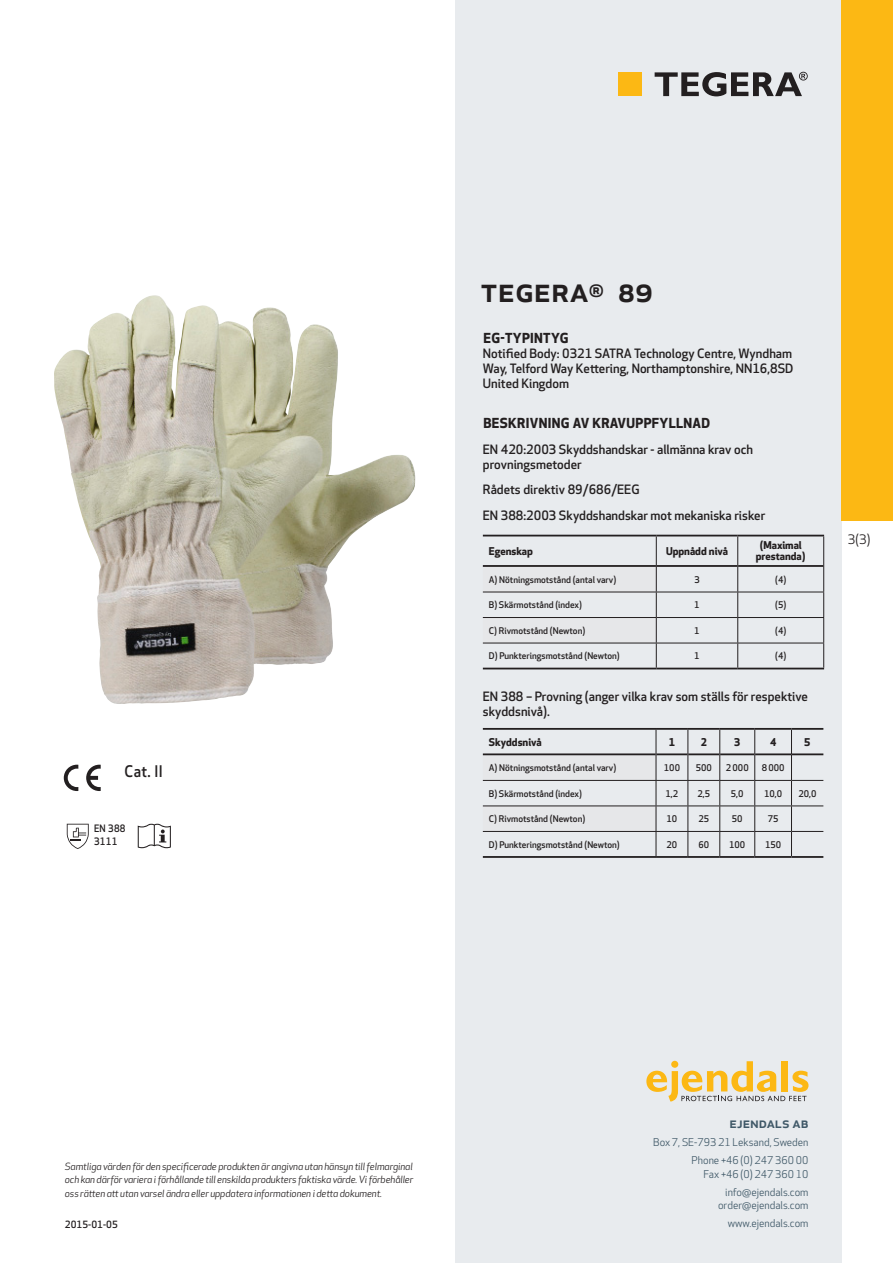
<style>
.page{position:relative;width:893px;height:1263px;background:#fff}
.page>*{position:absolute;margin:0;border:0;box-sizing:border-box;transform-origin:0 0}
.prodname{font:500 34.5px "Apex New";color:#231f20}
.Artikel{font:500 15.6px "Apex New";color:#231f20;scale:.95 1}
.t1{font:500 15px "Apex New";color:#405968}
.Compliance_body{font:700 13.5px "Apex New";letter-spacing:.025em;color:#231f20}
.t2{font:12.75px "Apex New";color:#231f20}
.Compliance_body-2{font:500 12.6px/15px "Apex New";color:#231f20;text-align:justify}
.Artikel-2{font:500 12.6px/15px "Apex New";color:#231f20}
.t3{font:10.5px/18px "Apex New";color:#405968;text-align:right}
.Artikel-3{font:700 10.5px/10.5px "Apex New";color:#231f20;text-align:center}
.Artikel-4{font:500 10.05px/13.2px "Apex New";letter-spacing:.025em;color:#231f20;scale:.95 1}
.t4{font:italic 9.75px/13.5px "Apex New";letter-spacing:-.01em;color:#231f20;text-align:justify}
.t5{font:500 9.75px "Apex New";color:#231f20}
.Artikel-5{font:500 9px "Apex New";color:#231f20}
</style>
<div class="page">
<div style="left:455px;top:0;width:387px;height:1263px;background:#e8ebee"></div>
<svg style="left:646px;top:1061px;width:162px;height:40px"></svg>
<hr style="left:483px;top:535px;width:173px;height:1px;background:#231f20">
<hr style="left:483px;top:565px;width:173px;height:2px;background:#231f20">
<hr style="left:657px;top:565px;width:80px;height:2px;background:#231f20">
<hr style="left:738px;top:565px;width:85px;height:2px;background:#231f20">
<hr style="left:483px;top:668px;width:173px;height:1px;background:#231f20">
<hr style="left:656px;top:592px;width:82px;height:1px;background:#231f20">
<hr style="left:738px;top:592px;width:86px;height:1px;background:#231f20">
<hr style="left:656px;top:617px;width:82px;height:1px;background:#231f20">
<hr style="left:738px;top:617px;width:86px;height:1px;background:#231f20">
<hr style="left:656px;top:643px;width:82px;height:1px;background:#231f20">
<hr style="left:738px;top:643px;width:86px;height:1px;background:#231f20">
<hr style="left:656px;top:535px;width:82px;height:1px;background:#231f20">
<hr style="left:656px;top:668px;width:82px;height:1px;background:#231f20">
<hr style="left:656px;top:536px;width:1px;height:30px;background:#231f20">
<svg style="left:483px;top:566px;width:174px;height:102px"></svg>
<hr style="left:738px;top:535px;width:86px;height:1px;background:#231f20">
<hr style="left:738px;top:668px;width:86px;height:1px;background:#231f20">
<hr style="left:737px;top:536px;width:1px;height:30px;background:#231f20">
<svg style="left:737px;top:566px;width:1px;height:102px"></svg>
<hr style="left:823px;top:536px;width:1px;height:30px;background:#231f20">
<svg style="left:823px;top:566px;width:1px;height:102px"></svg>
<hr style="left:483px;top:728px;width:173px;height:2px;background:#231f20">
<hr style="left:656px;top:753px;width:31px;height:2px;background:#231f20">
<hr style="left:688px;top:753px;width:31px;height:2px;background:#231f20">
<hr style="left:720px;top:753px;width:34px;height:2px;background:#231f20">
<hr style="left:755px;top:753px;width:36px;height:2px;background:#231f20">
<hr style="left:792px;top:753px;width:31px;height:2px;background:#231f20">
<hr style="left:483px;top:856px;width:173px;height:2px;background:#231f20">
<hr style="left:656px;top:780px;width:32px;height:1px;background:#231f20">
<hr style="left:688px;top:780px;width:32px;height:1px;background:#231f20">
<hr style="left:720px;top:780px;width:35px;height:1px;background:#231f20">
<hr style="left:755px;top:780px;width:36px;height:1px;background:#231f20">
<hr style="left:791px;top:780px;width:32px;height:1px;background:#231f20">
<hr style="left:656px;top:805px;width:32px;height:1px;background:#231f20">
<hr style="left:688px;top:805px;width:32px;height:1px;background:#231f20">
<hr style="left:720px;top:805px;width:35px;height:1px;background:#231f20">
<hr style="left:755px;top:805px;width:36px;height:1px;background:#231f20">
<hr style="left:791px;top:805px;width:32px;height:1px;background:#231f20">
<hr style="left:656px;top:831px;width:32px;height:1px;background:#231f20">
<hr style="left:688px;top:831px;width:32px;height:1px;background:#231f20">
<hr style="left:720px;top:831px;width:35px;height:1px;background:#231f20">
<hr style="left:755px;top:831px;width:36px;height:1px;background:#231f20">
<hr style="left:791px;top:831px;width:32px;height:1px;background:#231f20">
<hr style="left:656px;top:728px;width:32px;height:2px;background:#231f20">
<hr style="left:656px;top:856px;width:32px;height:2px;background:#231f20">
<svg style="left:483px;top:730px;width:174px;height:126px"></svg>
<hr style="left:688px;top:728px;width:32px;height:2px;background:#231f20">
<hr style="left:688px;top:856px;width:32px;height:2px;background:#231f20">
<svg style="left:687px;top:730px;width:1px;height:126px"></svg>
<hr style="left:720px;top:728px;width:35px;height:2px;background:#231f20">
<hr style="left:720px;top:856px;width:35px;height:2px;background:#231f20">
<svg style="left:719px;top:730px;width:1px;height:126px"></svg>
<hr style="left:755px;top:728px;width:36px;height:2px;background:#231f20">
<hr style="left:755px;top:856px;width:36px;height:2px;background:#231f20">
<svg style="left:754px;top:730px;width:1px;height:126px"></svg>
<hr style="left:791px;top:728px;width:32px;height:2px;background:#231f20">
<hr style="left:791px;top:856px;width:32px;height:2px;background:#231f20">
<svg style="left:791px;top:730px;width:1px;height:126px"></svg>
<svg style="left:86px;top:765px;width:15px;height:26px"></svg>
<svg style="left:64px;top:765px;width:14px;height:26px"></svg>
<svg style="left:67px;top:824px;width:22px;height:25px"></svg>
<svg style="left:138px;top:824px;width:33px;height:24px"></svg>
<div style="left:618px;top:72px;width:24px;height:24px;background:#fcb814"></div>
<svg style="left:655px;top:72px;width:153px;height:24px"></svg>
<div style="left:842px;top:0;width:51px;height:520px;background:#fcb814"></div>
<img style="left:54px;top:299px;width:362px;height:405px">
<p class="Artikel" style="left:125px;top:761px;width:42px">Cat. II</p>
<p class="Artikel-4" style="left:94px;top:821px;width:35px">EN 388<br>3111</p>
<p class="prodname" style="left:480px;top:266px;width:174px">TEGERA<sup>®</sup> 89</p>
<p class="Compliance_body" style="left:483px;top:328px;width:86px">EG-TYPINTYG</p>
<p class="Compliance_body-2" style="left:483px;top:345px;width:312px">Notified Body: 0321 SATRA Technology Centre, Wyndham Way, Telford Way Kettering, Northamptonshire, NN16,8SD United Kingdom</p>
<p class="Compliance_body" style="left:483px;top:413px;width:228px">BESKRIVNING AV KRAVUPPFYLLNAD</p>
<p class="Compliance_body-2" style="left:483px;top:441px;width:272px">EN 420:2003 Skyddshandskar - allmänna krav och provningsmetoder</p>
<p class="Compliance_body-2" style="left:483px;top:482px;width:158px">Rådets direktiv 89/686/EEG</p>
<p class="Compliance_body-2" style="left:483px;top:508px;width:284px">EN 388:2003 Skyddshandskar mot mekaniska risker</p>
<p class="Artikel-3" style="left:489px;top:545px;width:46px">Egenskap</p>
<p class="Artikel-3" style="left:666px;top:545px;width:64px">Uppnådd nivå</p>
<p class="Artikel-3" style="left:756px;top:540px;width:51px">(Maximal prestanda)</p>
<p class="Artikel-5" style="left:489px;top:573px;width:129px">A) Nötningsmotstånd (antal varv)</p>
<p class="Artikel-5" style="left:694px;top:573px;width:7px">3</p>
<p class="Artikel-5" style="left:775px;top:573px;width:13px">(4)</p>
<p class="Artikel-5" style="left:489px;top:599px;width:95px">B) Skärmotstånd (index)</p>
<p class="Artikel-5" style="left:694px;top:599px;width:7px">1</p>
<p class="Artikel-5" style="left:775px;top:599px;width:13px">(5)</p>
<p class="Artikel-5" style="left:489px;top:624px;width:98px">C) Rivmotstånd (Newton)</p>
<p class="Artikel-5" style="left:694px;top:624px;width:7px">1</p>
<p class="Artikel-5" style="left:775px;top:624px;width:13px">(4)</p>
<p class="Artikel-5" style="left:489px;top:650px;width:132px">D) Punkteringsmotstånd (Newton)</p>
<p class="Artikel-5" style="left:694px;top:650px;width:7px">1</p>
<p class="Artikel-5" style="left:775px;top:650px;width:13px">(4)</p>
<p class="Artikel-2" style="left:483px;top:689px;width:327px">EN 388 – Provning (anger vilka krav som ställs för respektive skyddsnivå).</p>
<p class="Artikel-3" style="left:489px;top:736px;width:54px">Skyddsnivå</p>
<p class="Artikel-3" style="left:669px;top:736px;width:8px">1</p>
<p class="Artikel-3" style="left:701px;top:736px;width:8px">2</p>
<p class="Artikel-3" style="left:734px;top:736px;width:8px">3</p>
<p class="Artikel-3" style="left:770px;top:736px;width:8px">4</p>
<p class="Artikel-3" style="left:804px;top:736px;width:8px">5</p>
<p class="Artikel-5" style="left:489px;top:762px;width:129px">A) Nötningsmotstånd (antal varv)</p>
<p class="Artikel-5" style="left:664px;top:762px;width:18px">100</p>
<p class="Artikel-5" style="left:696px;top:762px;width:18px">500</p>
<p class="Artikel-5" style="left:726px;top:762px;width:24px">2 000</p>
<p class="Artikel-5" style="left:762px;top:762px;width:24px">8000</p>
<p class="Artikel-5" style="left:489px;top:787px;width:95px">B) Skärmotstånd (index)</p>
<p class="Artikel-5" style="left:666px;top:787px;width:14px">1,2</p>
<p class="Artikel-5" style="left:697px;top:787px;width:14px">2,5</p>
<p class="Artikel-5" style="left:731px;top:787px;width:14px">5,0</p>
<p class="Artikel-5" style="left:764px;top:787px;width:20px">10,0</p>
<p class="Artikel-5" style="left:798px;top:787px;width:20px">20,0</p>
<p class="Artikel-5" style="left:489px;top:813px;width:98px">C) Rivmotstånd (Newton)</p>
<p class="Artikel-5" style="left:667px;top:813px;width:12px">10</p>
<p class="Artikel-5" style="left:698px;top:813px;width:12px">25</p>
<p class="Artikel-5" style="left:732px;top:813px;width:12px">50</p>
<p class="Artikel-5" style="left:768px;top:813px;width:12px">75</p>
<p class="Artikel-5" style="left:489px;top:838px;width:132px">D) Punkteringsmotstånd (Newton)</p>
<p class="Artikel-5" style="left:667px;top:838px;width:12px">20</p>
<p class="Artikel-5" style="left:698px;top:838px;width:12px">60</p>
<p class="Artikel-5" style="left:729px;top:838px;width:18px">100</p>
<p class="Artikel-5" style="left:765px;top:838px;width:18px">150</p>
<h3 class="t2" style="left:848px;top:531px;width:24px">3(3)</h3>
<p class="t4" style="left:65px;top:1159px;width:350px">Samtliga värden för den specificerade produkten är angivna utan hänsyn till felmarginal och kan därför variera i förhållande till enskilda produkters faktiska värde. Vi förbehåller oss rätten att utan varsel ändra eller uppdatera informationen i detta dokument.</p>
<p class="t5" style="left:65px;top:1218px;width:54px">2015-01-05</p>
<h3 class="t1" style="left:729px;top:1113px;width:80px">ejendals ab</h3>
<p class="t3" style="left:653px;top:1133px;width:157px">Box 7, SE-793 21 Leksand, Sweden<br>Phone +46 (0) 247 360 00</p>
<p class="t3" style="left:703px;top:1165px;width:107px">Fax +46 (0) 247 360 10 info@ejendals.com</p>
<p class="t3" style="left:718px;top:1196px;width:92px">order@ejendals.com</p>
<p class="t3" style="left:728px;top:1215px;width:82px">www.ejendals.com</p>
</div>
